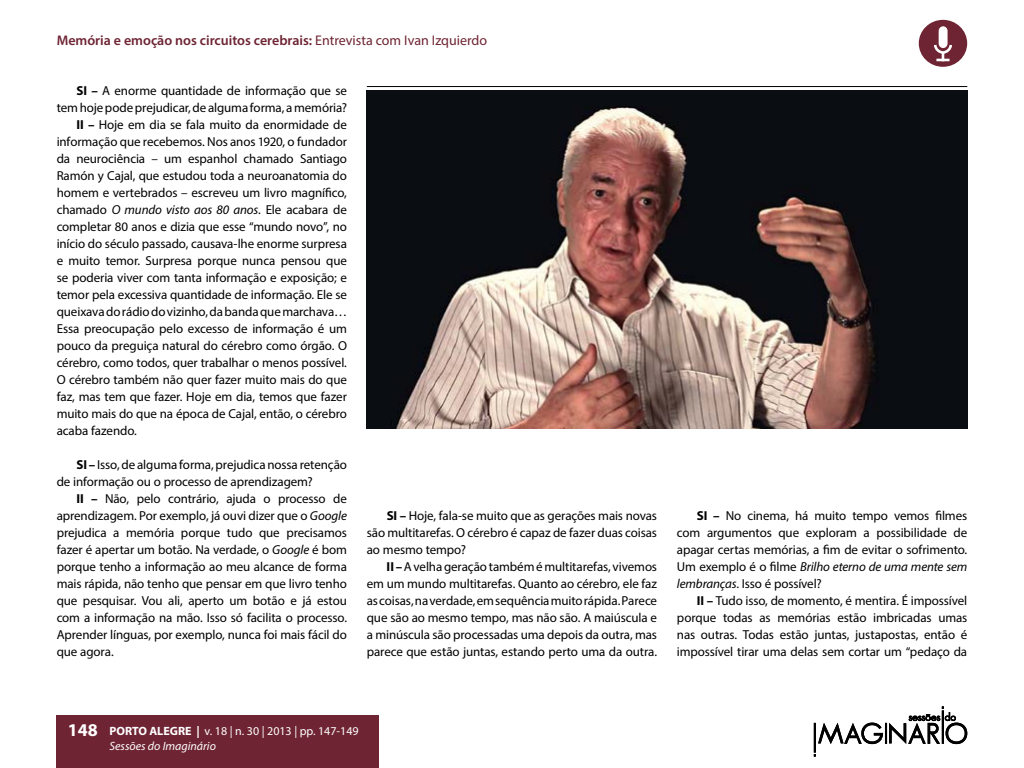
<style>
.page{position:relative;width:1024px;height:768px;background:#fff}
.page>*{position:absolute;margin:0;border:0;box-sizing:border-box;transform-origin:0 0}
.t1{font:700 18px "Myriad Pro";color:#fff}
.t2{font:600 14px "Myriad Pro";color:#6e2433}
.t3{font:13px/17px "Myriad Pro";letter-spacing:-.01em;color:#000;text-align:justify}
.t4{font:12px/15px "Myriad Pro";color:#fff}
.s1{font-weight:400}
.s2{font-weight:700}
.s3{font-style:italic}
</style>
<div class="page">
<div style="left:57px;top:715px;width:322px;height:53px;background:#6e2433"></div>
<div style="left:919px;top:20px;width:48px;height:47px;background:#6e2433;border-radius:50%"></div>
<svg style="left:934px;top:42px;width:18px;height:19px"></svg>
<div style="left:939px;top:26px;width:9px;height:22px;background:#fff;border-radius:5px"></div>
<svg style="left:814px;top:706px;width:154px;height:51px"></svg>
<img style="left:367px;top:91px;width:600px;height:337px">
<hr style="left:367px;top:86px;width:600px;height:1px;background:#000">
<p class="t2" style="left:57px;top:31px;width:432px">Memória e emoção nos circuitos cerebrais: <span class="s1">Entrevista com Ivan Izquierdo</span></p>
<p class="t3" style="left:77px;top:82px;width:272px"><span class="s2">SI –</span> A enorme quantidade de informação que se</p>
<p class="t3" style="left:57px;top:99px;width:292px">tem hoje pode prejudicar, de alguma forma, a memória?</p>
<p class="t3" style="left:77px;top:116px;width:272px"><span class="s2">II –</span> Hoje em dia se fala muito da enormidade de</p>
<p class="t3" style="left:57px;top:133px;width:292px">informação que recebemos. Nos anos 1920, o fundador</p>
<p class="t3" style="left:57px;top:150px;width:292px">da neurociência – um espanhol chamado Santiago</p>
<p class="t3" style="left:57px;top:167px;width:292px">Ramón y Cajal, que estudou toda a neuroanatomia do</p>
<p class="t3" style="left:57px;top:184px;width:292px">homem e vertebrados – escreveu um livro magnífico,</p>
<p class="t3" style="left:57px;top:201px;width:292px">chamado <span class="s3">O mundo visto aos 80 anos</span>. Ele acabara de</p>
<p class="t3" style="left:57px;top:218px;width:292px">completar 80 anos e dizia que esse “mundo novo”, no</p>
<p class="t3" style="left:57px;top:235px;width:292px">início do século passado, causava-lhe enorme surpresa</p>
<p class="t3" style="left:57px;top:252px;width:292px">e muito temor. Surpresa porque nunca pensou que</p>
<p class="t3" style="left:57px;top:269px;width:292px">se poderia viver com tanta informação e exposição; e</p>
<p class="t3" style="left:57px;top:286px;width:292px">temor pela excessiva quantidade de informação. Ele se</p>
<p class="t3" style="left:57px;top:303px;width:292px">queixava do rádio do vizinho, da banda que marchava…</p>
<p class="t3" style="left:57px;top:320px;width:292px">Essa preocupação pelo excesso de informação é um</p>
<p class="t3" style="left:57px;top:337px;width:292px">pouco da preguiça natural do cérebro como órgão. O</p>
<p class="t3" style="left:57px;top:354px;width:292px">cérebro, como todos, quer trabalhar o menos possível.</p>
<p class="t3" style="left:57px;top:371px;width:292px">O cérebro também não quer fazer muito mais do que</p>
<p class="t3" style="left:57px;top:388px;width:292px">faz, mas tem que fazer. Hoje em dia, temos que fazer</p>
<p class="t3" style="left:57px;top:405px;width:292px">muito mais do que na época de Cajal, então, o cérebro</p>
<p class="t3" style="left:57px;top:422px;width:82px">acaba fazendo.</p>
<p class="t3" style="left:57px;top:456px;width:292px;text-indent:20px"><span class="s2">SI –</span> Isso, de alguma forma, prejudica nossa retenção de informação ou o processo de aprendizagem?</p>
<p class="t3" style="left:57px;top:490px;width:292px;text-indent:20px"><span class="s2">II –</span> Não, pelo contrário, ajuda o processo de aprendizagem. Por exemplo, já ouvi dizer que o <span class="s3">Google </span>prejudica a memória porque tudo que precisamos fazer é apertar um botão. Na verdade, o <span class="s3">Google</span> é bom porque tenho a informação ao meu alcance de forma mais rápida, não tenho que pensar em que livro tenho que pesquisar. Vou ali, aperto um botão e já estou com a informação na mão. Isso só facilita o processo.<br>Aprender línguas, por exemplo, nunca foi mais fácil do que agora.</p>
<p class="t3" style="left:367px;top:507px;width:292px;text-indent:20px"><span class="s2">SI –</span> Hoje, fala-se muito que as gerações mais novas são multitarefas. O cérebro é capaz de fazer duas coisas ao mesmo tempo?</p>
<p class="t3" style="left:367px;top:558px;width:292px;text-indent:20px"><span class="s2">II –</span> A velha geração também é multitarefas, vivemos em um mundo multitarefas. Quanto ao cérebro, ele faz as coisas, na verdade, em sequência muito rápida. Parece que são ao mesmo tempo, mas não são. A maiúscula e a minúscula são processadas uma depois da outra, mas parece que estão juntas, estando perto uma da outra.</p>
<p class="t3" style="left:677px;top:507px;width:292px;text-indent:20px"><span class="s2">SI –</span> No cinema, há muito tempo vemos filmes com argumentos que exploram a possibilidade de apagar certas memórias, a fim de evitar o sofrimento.<br>Um exemplo é o filme <span class="s3">Brilho eterno de uma mente sem lembranças</span>. Isso é possível?</p>
<p class="t3" style="left:677px;top:592px;width:292px;text-indent:20px"><span class="s2">II –</span> Tudo isso, de momento, é mentira. É impossível porque todas as memórias estão imbricadas umas nas outras. Todas estão juntas, justapostas, então é impossível tirar uma delas sem cortar um “pedaço da</p>
<h1 class="t1" style="left:68px;top:718px;width:31px">148</h1>
<p class="t4" style="left:109px;top:724px;width:251px"><span class="s2">PORTO ALEGRE |</span> v. 18 | n. 30 | 2013 | pp. 147-149<br><span class="s3">Sessões do Imaginário</span></p>
</div>
